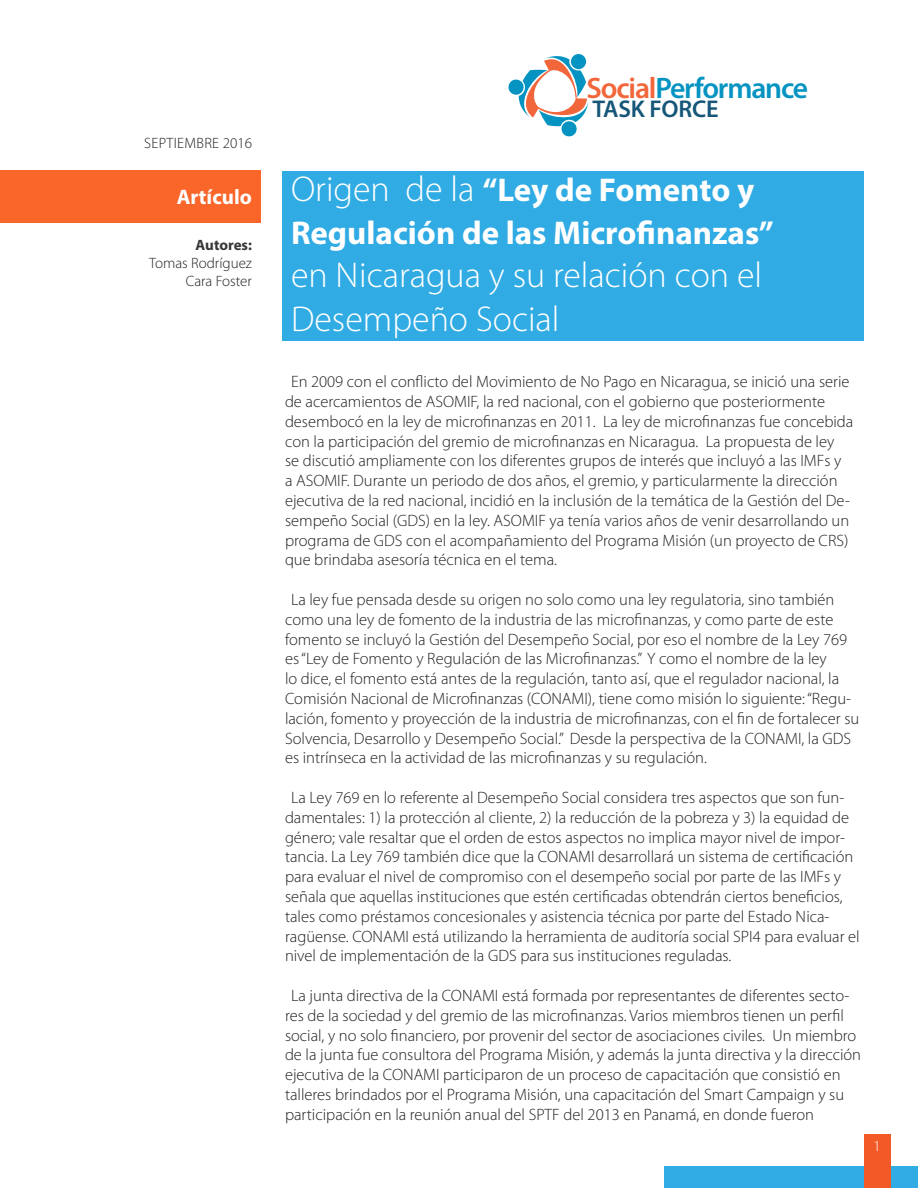
<style>
.page{position:relative;width:918px;height:1188px;background:#fff}
.page>*{position:absolute;margin:0;border:0;box-sizing:border-box;transform-origin:0 0}
.t1{font:300 36px/43.2px "Myriad Pro";color:#fff}
.t2{font:700 33px "Myriad Pro";color:#fff}
.t3{font:600 29.7px "Myriad Pro";letter-spacing:-.04em;color:#0594c2}
.t4{font:600 24.3px "Myriad Pro";letter-spacing:-.01em;color:#165678}
.t5{font:700 21px "Myriad Pro";color:#fff}
.t6{font:300 16.5px/19.8px "Myriad Pro";color:#231f20}
.t7{font:300 15px "Myriad Pro";color:#231f20}
.t8{font:300 15px "Myriad Pro";letter-spacing:.02em;color:#231f20}
.t9{font:700 15px "Myriad Pro";letter-spacing:-.005em;color:#373738}
.t10{font:300 15px "Myriad Pro";color:#fff}
.s1{color:#f2663b}
.s2{font-weight:300;font-size:36px}
</style>
<div class="page">
<div style="left:665px;top:1167px;width:253px;height:21px;background:#30abe3"></div>
<div style="left:864px;top:1134px;width:27px;height:54px;background:#f25926"></div>
<div style="left:0;top:170px;width:260px;height:52px;background:#fa6629"></div>
<svg style="left:508px;top:54px;width:81px;height:82px"></svg>
<div style="left:283px;top:171px;width:581px;height:169px;background:#30abe3"></div>
<p class="t8" style="left:144px;top:134px;width:109px">SEPTIEMBRE 2016</p>
<p class="t5" style="left:177px;top:183px;width:77px">Artículo</p>
<p class="t9" style="left:196px;top:235px;width:58px">Autores:</p>
<p class="t7" style="left:149px;top:255px;width:104px">Tomas Rodríguez</p>
<p class="t7" style="left:186px;top:273px;width:68px">Cara Foster</p>
<h3 class="t3" style="left:587px;top:69px;width:223px"><span class="s1">Social</span>Performance</h3>
<h3 class="t4" style="left:592px;top:93px;width:128px">TASK FORCE</h3>
<p class="t2" style="left:291px;top:168px;width:465px"><span class="s2">Origen de la</span> “Ley de Fomento y</p>
<p class="t2" style="left:291px;top:212px;width:484px">Regulación de las Microfinanzas”</p>
<p class="t1" style="left:291px;top:255px;width:473px">en Nicaragua y su relación con el<br>Desempeño Social</p>
<p class="t6" style="left:285px;top:372px;width:570px;text-indent:6px">En 2009 con el conflicto del Movimiento de No Pago en Nicaragua, se inició una serie de acercamientos de ASOMIF, la red nacional, con el gobierno que posteriormente desembocó en la ley de microfinanzas en 2011. La ley de microfinanzas fue concebida con la participación del gremio de microfinanzas en Nicaragua. La propuesta de ley<br>se discutió ampliamente con los diferentes grupos de interés que incluyó a las IMFs y<br>a ASOMIF. Durante un periodo de dos años, el gremio, y particularmente la dirección ejecutiva de la red nacional, incidió en la inclusión de la temática de la Gestión del De&shy;sempeño Social (GDS) en la ley. ASOMIF ya tenía varios años de venir desarrollando un programa de GDS con el acompañamiento del Programa Misión (un proyecto de CRS) que brindaba asesoría técnica en el tema.</p>
<p class="t6" style="left:285px;top:590px;width:576px;text-indent:6px">La ley fue pensada desde su origen no solo como una ley regulatoria, sino también como una ley de fomento de la industria de las microfinanzas, y como parte de este fomento se incluyó la Gestión del Desempeño Social, por eso el nombre de la Ley 769 es “Ley de Fomento y Regulación de las Microfinanzas.” Y como el nombre de la ley<br>lo dice, el fomento está antes de la regulación, tanto así, que el regulador nacional, la Comisión Nacional de Microfinanzas (CONAMI), tiene como misión lo siguiente: “Regu&shy;lación, fomento y proyección de la industria de microfinanzas, con el fin de fortalecer su Solvencia, Desarrollo y Desempeño Social.” Desde la perspectiva de la CONAMI, la GDS es intrínseca en la actividad de las microfinanzas y su regulación.</p>
<p class="t6" style="left:285px;top:788px;width:576px;text-indent:6px">La Ley 769 en lo referente al Desempeño Social considera tres aspectos que son fun&shy;damentales: 1) la protección al cliente, 2) la reducción de la pobreza y 3) la equidad de género; vale resaltar que el orden de estos aspectos no implica mayor nivel de impor&shy;tancia. La Ley 769 también dice que la CONAMI desarrollará un sistema de certificación para evaluar el nivel de compromiso con el desempeño social por parte de las IMFs y señala que aquellas instituciones que estén certificadas obtendrán ciertos beneficios, tales como préstamos concesionales y asistencia técnica por parte del Estado Nica&shy;ragüense. CONAMI está utilizando la herramienta de auditoría social SPI4 para evaluar el nivel de implementación de la GDS para sus instituciones reguladas.</p>
<p class="t6" style="left:285px;top:986px;width:578px;text-indent:6px">La junta directiva de la CONAMI está formada por representantes de diferentes secto&shy;res de la sociedad y del gremio de las microfinanzas. Varios miembros tienen un perfil social, y no solo financiero, por provenir del sector de asociaciones civiles. Un miembro de la junta fue consultora del Programa Misión, y además la junta directiva y la dirección ejecutiva de la CONAMI participaron de un proceso de capacitación que consistió en talleres brindados por el Programa Misión, una capacitación del Smart Campaign y su participación en la reunión anual del SPTF del 2013 en Panamá, en donde fueron</p>
<p class="t10" style="left:874px;top:1137px;width:9px">1</p>
</div>
